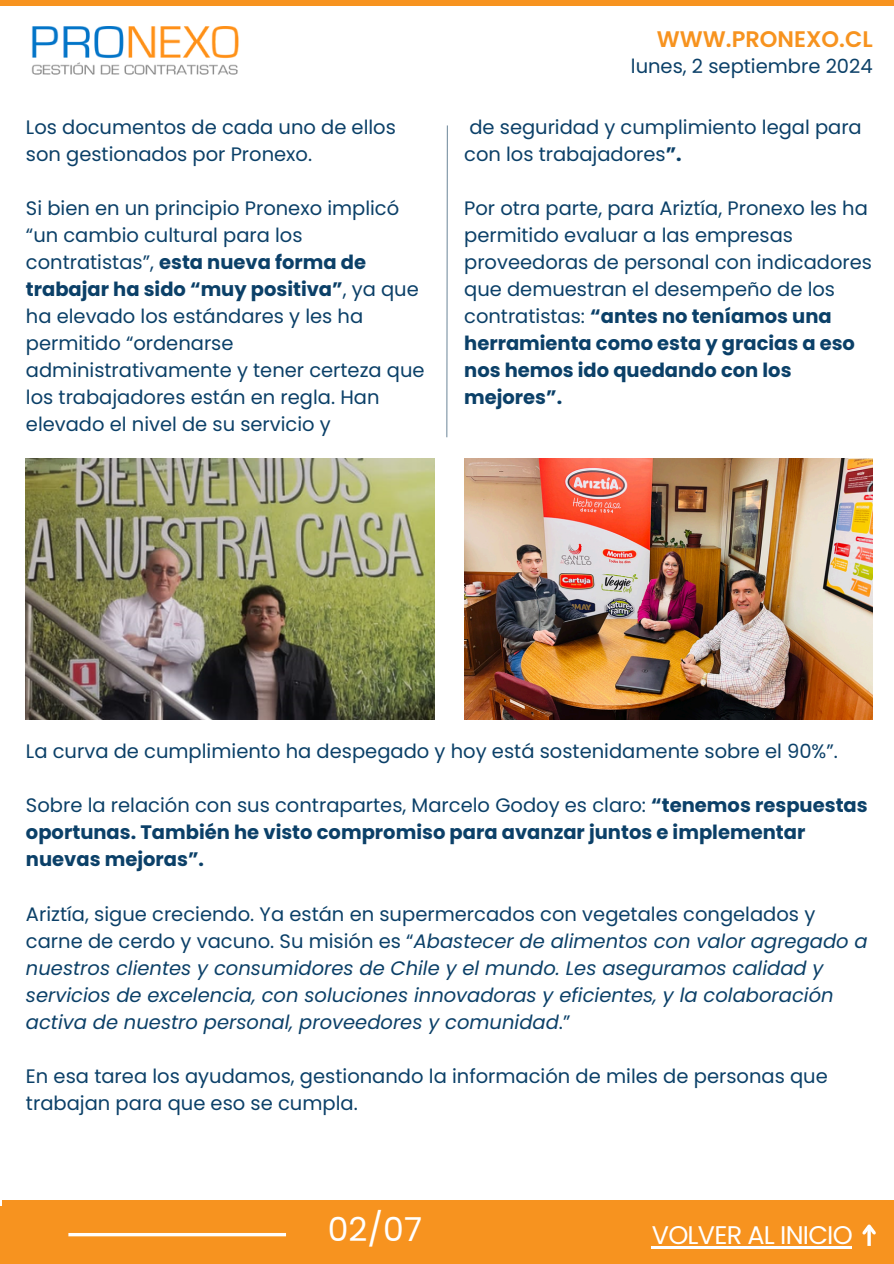
<style>
.page{position:relative;width:894px;height:1264px;background:#fff}
.page>*{position:absolute;margin:0;border:0;box-sizing:border-box;transform-origin:0 0}
.t1{font:33.3px "Poppins";color:#fff}
.t2{font:33px "Poppins";color:#fff}
.t3{font:25.5px "Poppins";letter-spacing:-.03em;color:#fff}
.t4{font:600 22.5px "Poppins";color:#f7931f}
.t5{font:19.5px/27px "Poppins";color:#0b4068}
.t6{font:italic 19.5px/27px "Poppins";color:#0b4068}
.t7{font:700 19.5px/27px "Poppins";color:#0b4068}
.s1{font-weight:700}
.s2{font-weight:400}
.s3{font-style:normal}
</style>
<div class="page">
<img style="left:464px;top:458px;width:408px;height:261px">
<div style="left:0;top:1206px;width:893px;height:57px;background:#f7931f"></div>
<img style="left:26px;top:458px;width:408px;height:261px">
<svg style="left:446px;top:125px;width:2px;height:313px"></svg>
<div style="left:3px;top:1199px;width:890px;height:57px;background:#f7931f"></div>
<svg style="left:68px;top:1233px;width:218px;height:3px"></svg>
<img style="left:31px;top:26px;width:208px;height:49px">
<div style="left:0;top:0;width:893px;height:6px;background:#f7931f"></div>
<hr style="left:651px;top:1245px;width:200px;height:3px;background:#fff">
<hr style="left:867px;top:1226px;width:3px;height:19px;background:#fff">
<svg style="left:862px;top:1224px;width:14px;height:13px"></svg>
<h2 class="t4" style="left:656px;top:24px;width:217px">WWW.PRONEXO.CL</h2>
<p class="t5" style="left:26px;top:114px;width:371px">Los documentos de cada uno de ellos son gestionados por Pronexo.</p>
<p class="t5" style="left:26px;top:195px;width:400px">Si bien en un principio Pronexo implicó “un cambio cultural para los contratistas”, <span class="s1">esta nueva forma de trabajar ha sido “muy positiva”</span>, ya que ha elevado los estándares y les ha permitido “ordenarse administrativamente y tener certeza que los trabajadores están en regla. Han elevado el nivel de su servicio y</p>
<h1 class="t5" style="left:630px;top:53px;width:243px">lunes, 2 septiembre 2024</h1>
<p class="t5" style="left:464px;top:114px;width:399px">de seguridad y cumplimiento legal para con los trabajadores<span class="s1">”.</span></p>
<p class="t5" style="left:464px;top:195px;width:409px">Por otra parte, para Ariztía, Pronexo les ha permitido evaluar a las empresas proveedoras de personal con indicadores que demuestran el desempeño de los contratistas: <span class="s1">“antes no teníamos una herramienta como esta y gracias a eso nos hemos ido quedando con los mejores”.</span></p>
<p class="t5" style="left:26px;top:738px;width:813px">La curva de cumplimiento ha despegado y hoy está sostenidamente sobre el 90%”.</p>
<p class="t7" style="left:26px;top:792px;width:843px"><span class="s2">Sobre la relación con sus contrapartes, Marcelo Godoy es claro:</span> “tenemos respuestas oportunas. También he visto compromiso para avanzar juntos e implementar nuevas mejoras”.</p>
<p class="t6" style="left:26px;top:900px;width:843px"><span class="s3">Ariztía, sigue creciendo. Ya están en supermercados con vegetales congelados y carne de cerdo y vacuno. Su misión es “</span>Abastecer de alimentos con valor agregado a nuestros clientes y consumidores de Chile y el mundo. Les aseguramos calidad y servicios de excelencia, con soluciones innovadoras y eficientes, y la colaboración activa de nuestro personal, proveedores y comunidad<span class="s3">.”</span></p>
<p class="t5" style="left:26px;top:1062px;width:803px">En esa tarea los ayudamos, gestionando la información de miles de personas que trabajan para que eso se cumpla.</p>
<p class="t2" style="left:328px;top:1206px;width:96px">02/07</p>
<h3 class="t1" style="left:320px;top:1212px;width:96px">02/07</h3>
<h1 class="t3" style="left:651px;top:1216px;width:202px">VOLVER AL INICIO</h1>
</div>
